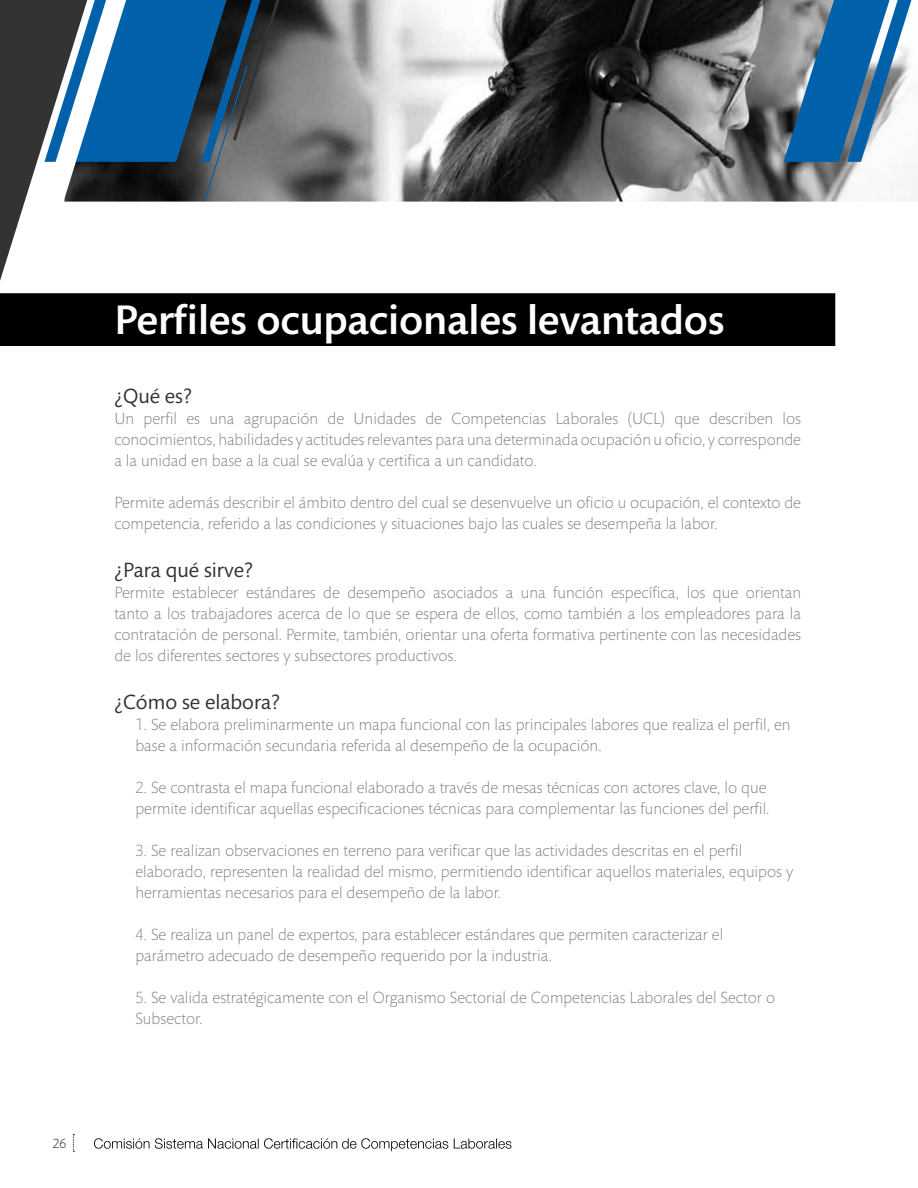
<style>
.page{position:relative;width:918px;height:1188px;background:#fff}
.page>*{position:absolute;margin:0;border:0;box-sizing:border-box;transform-origin:0 0}
.t1{font:500 42px "Mundo Sans Std";color:#fff}
.t2{font:21px "Mundo Sans Std";color:#333}
.t3{font:300 16.5px/21px "Mundo Sans Std";color:#7b7c7e}
.t4{font:300 13.5px "Mundo Sans Std";color:#000}
</style>
<div class="page">
<img style="left:412px;top:0;width:506px;height:202px">
<svg style="left:94px;top:1138px;width:354px;height:13px"></svg>
<svg style="left:454px;top:1138px;width:58px;height:11px"></svg>
<svg style="left:73px;top:1134px;width:1px;height:18px"></svg>
<svg style="left:784px;top:0;width:134px;height:162px"></svg>
<svg style="left:392px;top:0;width:20px;height:202px"></svg>
<svg style="left:139px;top:0;width:253px;height:202px;background:#576d7d"></svg>
<svg style="left:0;top:0;width:139px;height:281px"></svg>
<div style="left:0;top:293px;width:835px;height:53px;background:#000"></div>
<p class="t4" style="left:53px;top:1136px;width:15px">26</p>
<h1 class="t1" style="left:114px;top:297px;width:612px">Perfiles ocupacionales levantados</h1>
<p class="t2" style="left:114px;top:385px;width:79px">¿Qué es?</p>
<p class="t3" style="left:114px;top:409px;width:688px;text-align:justify">Un perfil es una agrupación de Unidades de Competencias Laborales (UCL) que describen los conocimientos, habilidades y actitudes relevantes para una determinada ocupación u oficio, y corresponde a la unidad en base a la cual se evalúa y certifica a un candidato.</p>
<p class="t3" style="left:114px;top:493px;width:688px">Permite además describir el ámbito dentro del cual se desenvuelve un oficio u ocupación, el contexto de competencia, referido a las condiciones y situaciones bajo las cuales se desempeña la labor.</p>
<p class="t2" style="left:114px;top:559px;width:140px">¿Para qué sirve?</p>
<p class="t3" style="left:114px;top:583px;width:688px;text-align:justify">Permite establecer estándares de desempeño asociados a una función específica, los que orientan tanto a los trabajadores acerca de lo que se espera de ellos, como también a los empleadores para la contratación de personal. Permite, también, orientar una oferta formativa pertinente con las necesidades de los diferentes sectores y subsectores productivos.</p>
<p class="t2" style="left:114px;top:691px;width:167px">¿Cómo se elabora?</p>
<p class="t3" style="left:135px;top:715px;width:657px">1. Se elabora preliminarmente un mapa funcional con las principales labores que realiza el perfil, en base a información secundaria referida al desempeño de la ocupación.</p>
<p class="t3" style="left:135px;top:778px;width:636px">2. Se contrasta el mapa funcional elaborado a través de mesas técnicas con actores clave, lo que permite identificar aquellas especificaciones técnicas para complementar las funciones del perfil.</p>
<p class="t3" style="left:135px;top:841px;width:659px">3. Se realizan observaciones en terreno para verificar que las actividades descritas en el perfil elaborado, representen la realidad del mismo, permitiendo identificar aquellos materiales, equipos y herramientas necesarios para el desempeño de la labor.</p>
<p class="t3" style="left:135px;top:925px;width:589px">4. Se realiza un panel de expertos, para establecer estándares que permiten caracterizar el parámetro adecuado de desempeño requerido por la industria.</p>
<p class="t3" style="left:135px;top:988px;width:641px">5. Se valida estratégicamente con el Organismo Sectorial de Competencias Laborales del Sector o<br>Subsector.</p>
</div>
